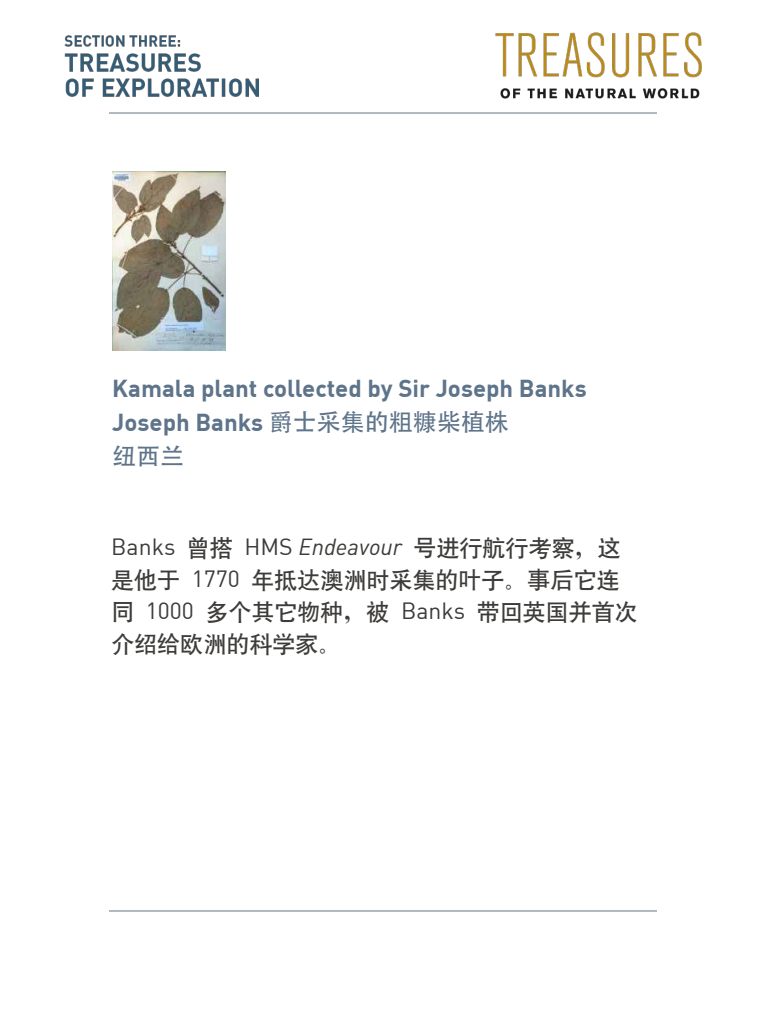
<style>
.page{position:relative;width:766px;height:1024px;background:#fff}
.page>*{position:absolute;margin:0;border:0;box-sizing:border-box;transform-origin:0 0}
.t1{font:700 24px/34px "DIN";color:#5e748a}
.t2{font:24px "Adobe Heiti Std";color:#5e748a}
.t3{font:23px/32px "Heiti CSEG Medium GB";color:#3d3c3a}
.s1{font-family:"Adobe Heiti Std";font-weight:400}
.s2{font-family:"DIN"}
.s3{font-family:"DIN";font-style:italic}
</style>
<div class="page">
<img style="left:113px;top:171px;width:112px;height:179px">
<hr style="left:109px;top:112px;width:547px;height:1px;background:#5e748a">
<hr style="left:109px;top:910px;width:547px;height:1px;background:#5e748a">
<img style="left:64px;top:32px;width:638px;height:67px">
<p class="t1" style="left:112px;top:370px;width:476px">Kamala plant collected by Sir Joseph Banks<br>Joseph Banks <span class="s1">爵士采集的粗糠柴植株</span></p>
<p class="t2" style="left:112px;top:441px;width:73px">纽西兰</p>
<p class="t3" style="left:111px;top:532px;width:528px"><span class="s2">Banks</span> 曾搭 <span class="s2">HMS</span> <span class="s3">Endeavour</span> 号进行航行考察，这是他于 <span class="s2">1770</span> 年抵达澳洲时采集的叶子。事后它连同 <span class="s2">1000</span> 多个其它物种，被 <span class="s2">Banks</span> 带回英国并首次介绍给欧洲的科学家。</p>
</div>
